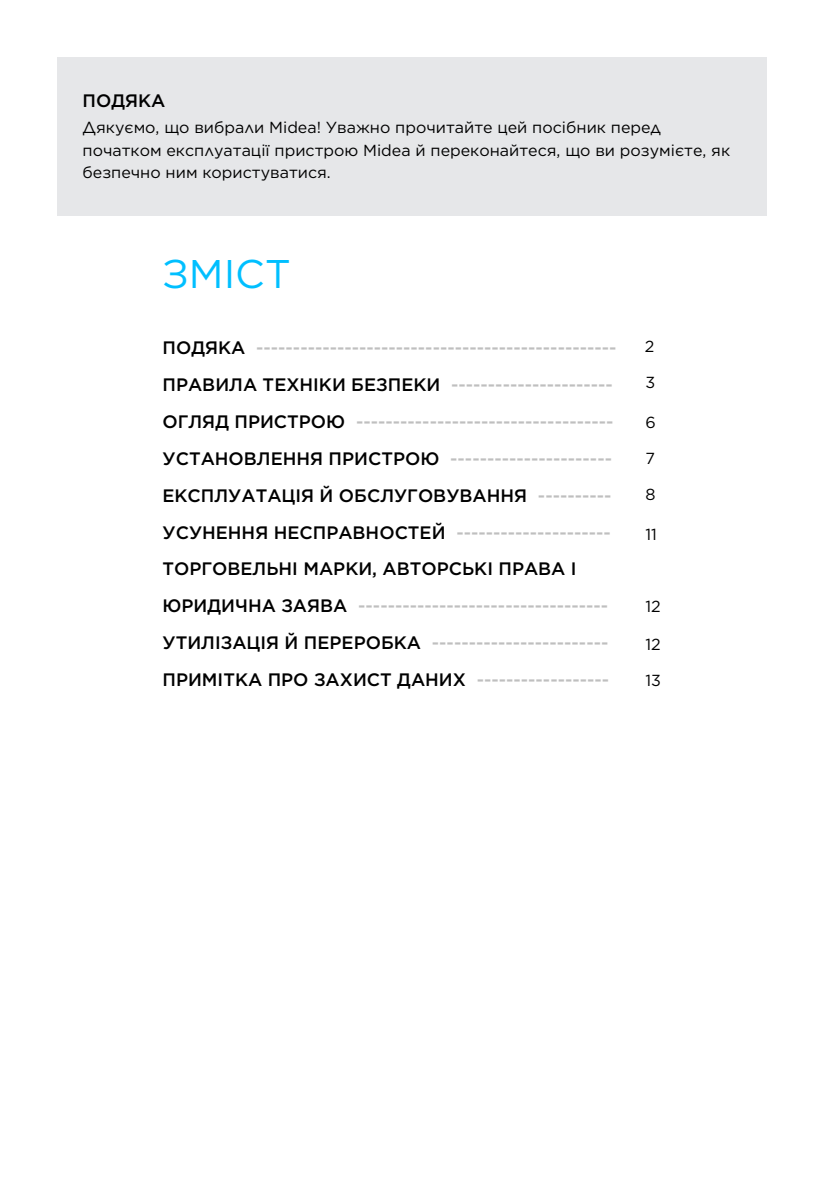
<style>
.page{position:relative;width:823px;height:1191px;background:#fff}
.page>*{position:absolute;margin:0;border:0;box-sizing:border-box;transform-origin:0 0}
.t1{font:40px "Gotham";color:#00bfff}
.t2{font:500 18px/37px "Gotham Pro";color:#bfbfbf}
.t3{font:500 18px "Gotham Pro";color:#000}
.t4{font:16px/22px "Gotham";color:#000}
.s1{color:#000}
</style>
<div class="page">
<div style="left:57px;top:57px;width:708px;height:158px;background:#e6e7e9"></div>
<p class="t3" style="left:82px;top:90px;width:84px">ПОДЯКА</p>
<p class="t4" style="left:82px;top:116px;width:648px">Дякуємо, що вибрали Midea! Уважно прочитайте цей посібник перед початком експлуатації пристрою Midea й переконайтеся, що ви розумієте, як безпечно ним користуватися.</p>
<h1 class="t1" style="left:162px;top:248px;width:130px">ЗМІСТ</h1>
<p class="t2" style="left:162px;top:329px;width:455px"><span class="s1">ПОДЯКА</span> ------------------------------------------------- <span class="s1">ПРАВИЛА ТЕХНІКИ БЕЗПЕКИ</span> ---------------------- <span class="s1">ОГЛЯД ПРИСТРОЮ</span> ----------------------------------- <span class="s1">УСТАНОВЛЕННЯ ПРИСТРОЮ</span> ---------------------- <span class="s1">ЕКСПЛУАТАЦІЯ Й ОБСЛУГОВУВАННЯ</span> ---------- <span class="s1">УСУНЕННЯ НЕСПРАВНОСТЕЙ</span> --------------------- <span class="s1">ТОРГОВЕЛЬНІ МАРКИ, АВТОРСЬКІ ПРАВА І ЮРИДИЧНА ЗАЯВА</span> ---------------------------------- <span class="s1">УТИЛІЗАЦІЯ Й ПЕРЕРОБКА</span> ------------------------ <span class="s1">ПРИМІТКА ПРО ЗАХИСТ ДАНИХ</span> ------------------</p>
<p class="t4" style="left:644px;top:335px;width:11px">2</p>
<p class="t4" style="left:645px;top:371px;width:11px">3</p>
<p class="t4" style="left:645px;top:411px;width:12px">6</p>
<p class="t4" style="left:645px;top:447px;width:11px">7</p>
<p class="t4" style="left:645px;top:483px;width:12px">8</p>
<p class="t4" style="left:645px;top:523px;width:13px">11</p>
<p class="t4" style="left:645px;top:595px;width:17px">12</p>
<p class="t4" style="left:645px;top:633px;width:17px">12</p>
<p class="t4" style="left:645px;top:669px;width:17px">13</p>
</div>
